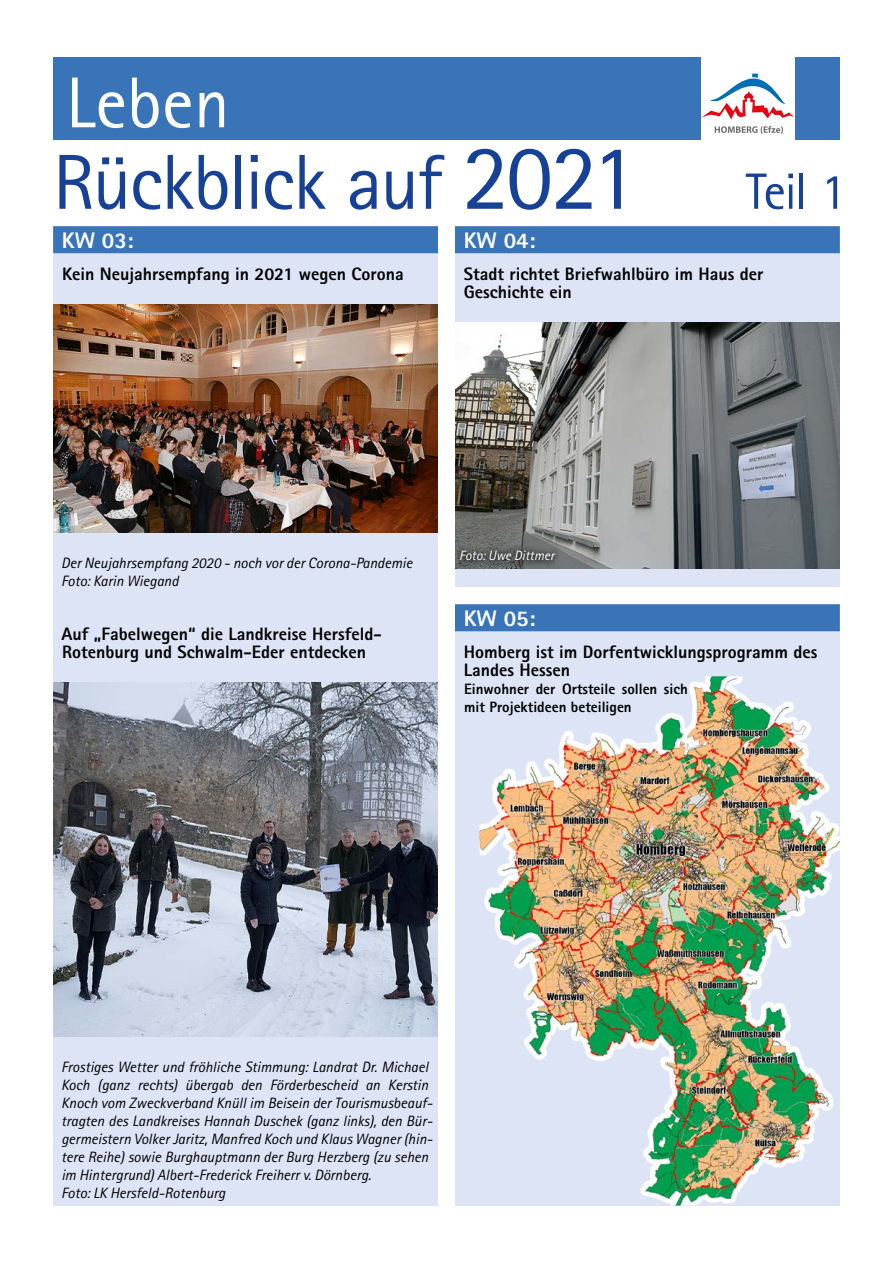
<style>
.page{position:relative;width:893px;height:1263px;background:#fff}
.page>*{position:absolute;margin:0;border:0;box-sizing:border-box;transform-origin:0 0}
.t1{font:78px "Rotis Sans Serif Std";letter-spacing:-.025em;color:#164194}
.t2{font:72px "Rotis Sans Serif";color:#fff}
.t3{font:800 22.5px "Rotis Sans Serif";color:#fff}
.t4{font:800 18px/18px "Rotis Sans Serif";color:#000}
.t5{font:italic 15px/18px "Rotis Sans Serif";color:#000}
.t6{font:800 15px/18px "Rotis Sans Serif";color:#000}
.t7{font:italic 13.5px "Rotis Sans Serif";color:#fff}
.s1{font-size:93px}
.s2{font-size:51px}
</style>
<div class="page">
<div style="left:53px;top:57px;width:787px;height:83px;background:#3974b9"></div>
<div style="left:701px;top:57px;width:94px;height:94px;background:#fff"></div>
<svg style="left:715px;top:126px;width:68px;height:8px"></svg>
<svg style="left:701px;top:74px;width:94px;height:45px"></svg>
<div style="left:53px;top:226px;width:385px;height:979px;background:#dce4f5"></div>
<div style="left:53px;top:226px;width:385px;height:27px;background:#3974b9"></div>
<div style="left:455px;top:226px;width:385px;height:360px;background:#dce4f5"></div>
<div style="left:455px;top:226px;width:385px;height:27px;background:#3974b9"></div>
<img style="left:455px;top:631px;width:385px;height:574px">
<div style="left:455px;top:604px;width:385px;height:27px;background:#3974b9"></div>
<img style="left:53px;top:304px;width:385px;height:228px">
<img style="left:53px;top:683px;width:385px;height:353px">
<img style="left:455px;top:322px;width:385px;height:246px">
<div style="left:453px;top:543px;width:110px;height:25px;background:#000;opacity:.75"></div>
<img style="left:532px;top:676px;width:174px;height:101px">
<h2 class="t2" style="left:66px;top:60px;width:165px">Leben</h2>
<h1 class="t1" style="left:53px;top:136px;width:795px">Rückblick auf <span class="s1">2021</span> <span class="s2">Teil 1</span></h1>
<h3 class="t3" style="left:62px;top:226px;width:73px">KW 03:</h3>
<p class="t4" style="left:62px;top:265px;width:343px">Kein Neujahrsempfang in 2021 wegen Corona</p>
<h3 class="t3" style="left:464px;top:226px;width:73px">KW 04:</h3>
<p class="t4" style="left:464px;top:265px;width:301px">Stadt richtet Briefwahlbüro im Haus der<br>Geschichte ein</p>
<p class="t5" style="left:61px;top:554px;width:353px">Der Neujahrsempfang 2020 - noch vor der Corona-Pandemie<br>Foto: Karin Wiegand</p>
<p class="t4" style="left:62px;top:625px;width:322px">Auf „Fabelwegen“ die Landkreise Hersfeld-<br>Rotenburg und Schwalm-Eder entdecken</p>
<p class="t7" style="left:459px;top:548px;width:96px">Foto: Uwe Dittmer</p>
<h3 class="t3" style="left:464px;top:604px;width:73px">KW 05:</h3>
<p class="t4" style="left:464px;top:643px;width:355px">Homberg ist im Dorfentwicklungsprogramm des<br>Landes Hessen</p>
<p class="t6" style="left:464px;top:680px;width:225px">Einwohner der Ortsteile sollen sich mit Projektideen beteiligen</p>
<p class="t5" style="left:61px;top:1058px;width:373px">Frostiges Wetter und fröhliche Stimmung: Landrat Dr. Michael Koch (ganz rechts) übergab den Förderbescheid an Kerstin Knoch vom Zweckverband Knüll im Beisein der Tourismusbeauf&shy;tragten des Landkreises Hannah Duschek (ganz links), den Bür&shy;germeistern Volker Jaritz, Manfred Koch und Klaus Wagner (hin&shy;tere Reihe) sowie Burghauptmann der Burg Herzberg (zu sehen im Hintergrund) Albert-Frederick Freiherr v. Dörnberg.<br>Foto: LK Hersfeld-Rotenburg</p>
</div>
